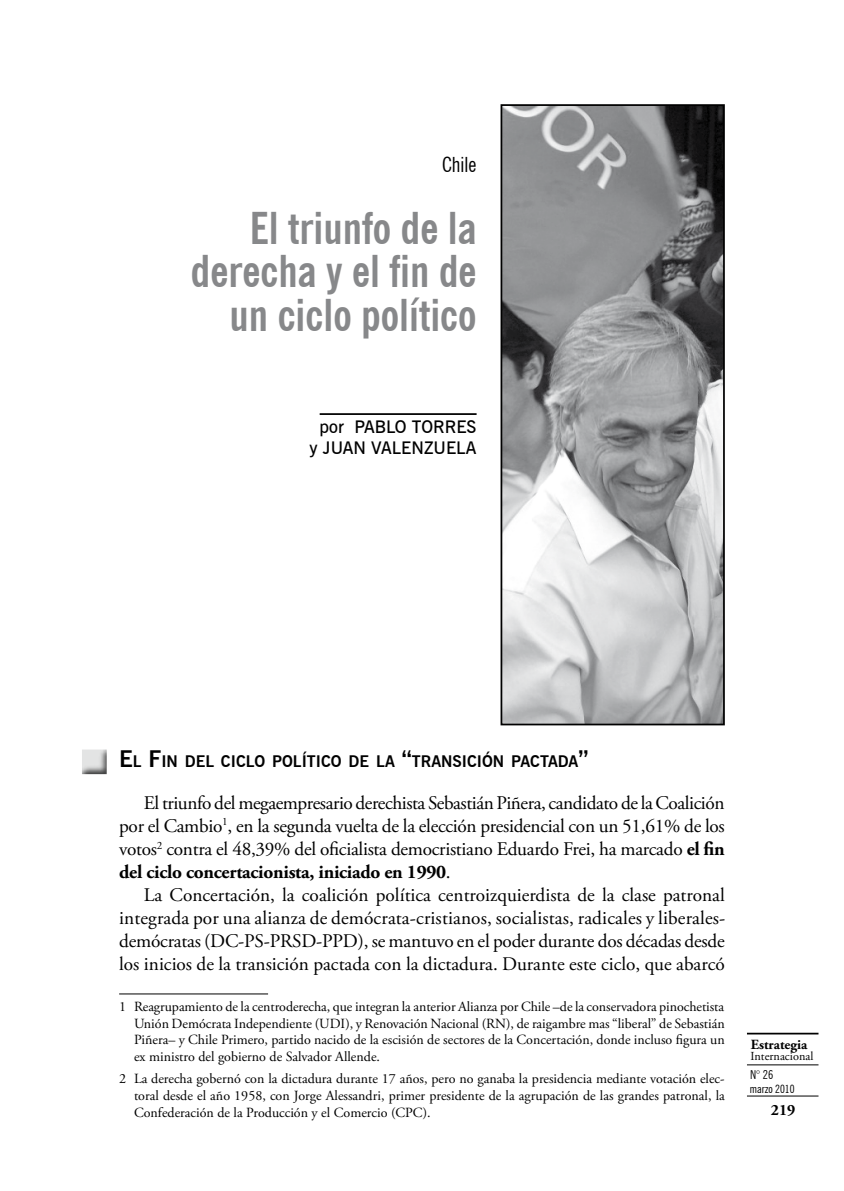
<style>
.page{position:relative;width:844px;height:1191px;background:#fff}
.page>*{position:absolute;margin:0;border:0;box-sizing:border-box;transform-origin:0 0}
.t1{font:700 condensed 43.75px/43.8px "News Gothic BT";color:#87888a;text-align:right}
.t2{font:condensed 21px "News Gothic BT";color:#000}
.t3{font:19.25px/23.1px "Adobe Garamond Pro";letter-spacing:-.015em;color:#000;text-align:justify}
.t4{font:600 17.5px/21px "News Gothic BT";color:#000;text-align:center}
.t5{font:700 15.92px "News Gothic BT";color:#000}
.t6{font:700 15.75px "Adobe Garamond Pro";color:#000}
.t7{font:14px/16.8px "Adobe Garamond Pro";color:#000;text-align:justify}
.t8{font:700 14px "Adobe Garamond Pro";color:#000}
.t9{font:12.25px "Adobe Garamond Pro";color:#000}
.t10{font:condensed 12.25px "News Gothic BT";color:#000}
.t11{font:condensed 11.38px "News Gothic BT";color:#000}
.s1{font-size:22.75px}
.s2{font-weight:700}
</style>
<div class="page">
<hr style="left:746px;top:1032px;width:72px;height:2px;background:#000">
<hr style="left:746px;top:1064px;width:72px;height:1px;background:#000">
<hr style="left:746px;top:1095px;width:72px;height:1px;background:#000">
<div style="left:80px;top:747px;width:28px;height:28px;background:#000;opacity:.75"></div>
<hr style="left:319px;top:413px;width:157px;height:2px;background:#000">
<img style="left:503px;top:107px;width:218px;height:615px">
<div style="left:500px;top:104px;width:224px;height:621px;border:2px solid #000"></div>
<hr style="left:119px;top:993px;width:149px;height:1px;background:#000">
<h2 class="t2" style="left:442px;top:152px;width:36px">Chile</h2>
<h1 class="t1" style="left:191px;top:206px;width:287px">El triunfo de la derecha y el fin de un ciclo político</h1>
<p class="t4" style="left:309px;top:416px;width:168px">POR PABLO TORRES<br>Y JUAN VALENZUELA</p>
<p class="t5" style="left:119px;top:751px;width:470px"><span class="s1">E</span>L <span class="s1">F</span>IN DEL CICLO POLÍTICO DE LA <span class="s1">“</span>TRANSICIÓN PACTADA<span class="s1">”</span></p>
<p class="t3" style="left:119px;top:791px;width:607px;text-indent:25px">El triunfo del megaempresario derechista Sebastián Piñera, candidato de la Coalición por el Cambio<sup>1</sup>, en la segunda vuelta de la elección presidencial con un 51,61% de los votos<sup>2</sup> contra el 48,39% del oficialista democristiano Eduardo Frei, ha marcado <span class="s2">el fin del ciclo concertacionista, iniciado en 1990</span>.</p>
<p class="t3" style="left:119px;top:884px;width:607px;text-indent:25px">La Concertación, la coalición política centroizquierdista de la clase patronal integrada por una alianza de demócrata-cristianos, socialistas, radicales y liberales&shy;demócratas (DC-PS-PRSD-PPD), se mantuvo en el poder durante dos décadas desde los inicios de la transición pactada con la dictadura. Durante este ciclo, que abarcó</p>
<p class="t7" style="left:134px;top:998px;width:592px;text-indent:-15px">1 Reagrupamiento de la centroderecha, que integran la anterior Alianza por Chile –de la conservadora pinochetista Unión Demócrata Independiente (UDI), y Renovación Nacional (RN), de raigambre mas “liberal” de Sebastián Piñera– y Chile Primero, partido nacido de la escisión de sectores de la Concertación, donde incluso figura un ex ministro del gobierno de Salvador Allende.</p>
<p class="t7" style="left:134px;top:1070px;width:592px;text-indent:-15px">2 La derecha gobernó con la dictadura durante 17 años, pero no ganaba la presidencia mediante votación elec&shy;toral desde el año 1958, con Jorge Alessandri, primer presidente de la agrupación de las grandes patronal, la Confederación de la Producción y el Comercio (CPC).</p>
<p class="t8" style="left:750px;top:1036px;width:58px">Estrategia</p>
<p class="t9" style="left:750px;top:1048px;width:64px">Internacional</p>
<p class="t10" style="left:749px;top:1067px;width:25px">N° 26</p>
<p class="t11" style="left:749px;top:1082px;width:46px">marzo 2010</p>
<p class="t6" style="left:770px;top:1100px;width:26px">219</p>
</div>
